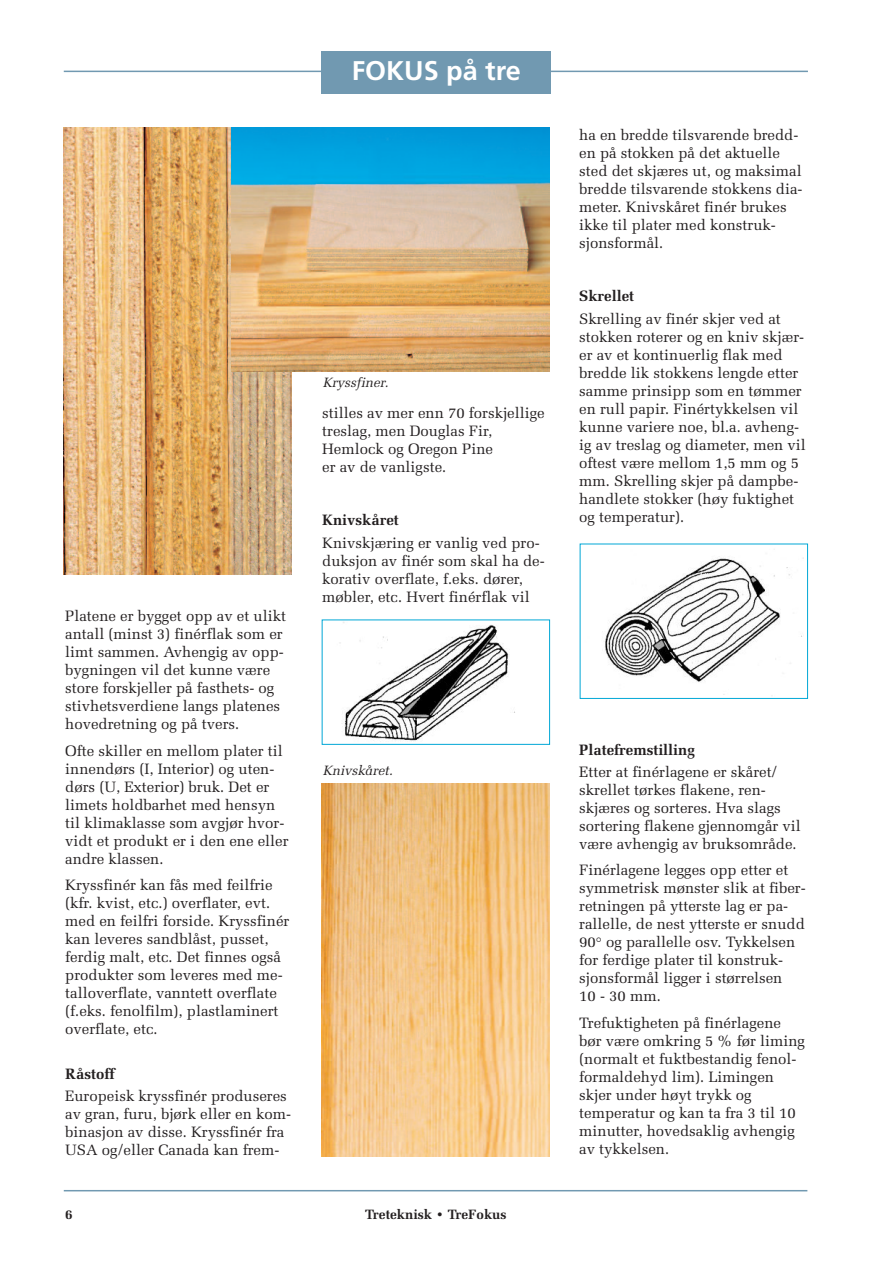
<style>
.page{position:relative;width:893px;height:1263px;background:#fff}
.page>*{position:absolute;margin:0;border:0;box-sizing:border-box;transform-origin:0 0}
.t1{font:700 27px "Frutiger";color:#fff}
.t2{font:15px/18px "Melior";color:#231f20}
.t3{font:700 15px "Melior";color:#231f20}
.t4{font:italic 13.5px "Melior";color:#231f20}
.t5{font:700 13.5px "Melior";color:#231f20}
</style>
<div class="page">
<hr style="left:64px;top:71px;width:744px;height:1px;background:#7199b1">
<hr style="left:64px;top:1190px;width:743px;height:1px;background:#7199b1">
<img style="left:322px;top:784px;width:228px;height:373px">
<img style="left:64px;top:128px;width:228px;height:446px">
<img style="left:231px;top:128px;width:319px;height:243px">
<img style="left:339px;top:622px;width:176px;height:120px">
<div style="left:322px;top:619px;width:228px;height:126px;border:1px solid #00a7d6"></div>
<img style="left:605px;top:558px;width:197px;height:138px">
<div style="left:580px;top:544px;width:228px;height:155px;border:1px solid #00a7d6"></div>
<div style="left:322px;top:51px;width:229px;height:43px;background:#7199b1"></div>
<h1 class="t1" style="left:352px;top:59px;width:171px">FOKUS på tre</h1>
<p class="t4" style="left:323px;top:375px;width:67px">Kryssfiner.</p>
<p class="t2" style="left:65px;top:607px;width:222px">Platene er bygget opp av et ulikt antall (minst 3) finérflak som er limt sammen. Avhengig av opp&shy;bygningen vil det kunne være store forskjeller på fasthets- og stivhetsverdiene langs platenes hovedretning og på tvers.</p>
<p class="t2" style="left:65px;top:742px;width:225px">Ofte skiller en mellom plater til innendørs (I, Interior) og uten&shy;dørs (U, Exterior) bruk. Det er limets holdbarhet med hensyn til klimaklasse som avgjør hvor&shy;vidt et produkt er i den ene eller andre klassen.</p>
<p class="t2" style="left:65px;top:876px;width:226px">Kryssfinér kan fås med feilfrie (kfr. kvist, etc.) overflater, evt. med en feilfri forside. Kryssfinér kan leveres sandblåst, pusset, ferdig malt, etc. Det finnes også produkter som leveres med me&shy;talloverflate, vanntett overflate (f.eks. fenolfilm), plastlaminert overflate, etc.</p>
<p class="t3" style="left:65px;top:1065px;width:51px">Råstoff</p>
<p class="t2" style="left:65px;top:1087px;width:227px">Europeisk kryssfinér produseres av gran, furu, bjørk eller en kom&shy;binasjon av disse. Kryssfinér fra<br>USA og/eller Canada kan frem-</p>
<p class="t2" style="left:322px;top:404px;width:224px">stilles av mer enn 70 forskjellige treslag, men Douglas Fir,<br>Hemlock og Oregon Pine<br>er av de vanligste.</p>
<p class="t3" style="left:322px;top:511px;width:78px">Knivskåret</p>
<p class="t2" style="left:322px;top:533px;width:224px">Knivskjæring er vanlig ved pro&shy;duksjon av finér som skal ha de&shy;korativ overflate, f.eks. dører, møbler, etc. Hvert finérflak vil</p>
<p class="t4" style="left:323px;top:762px;width:71px">Knivskåret.</p>
<p class="t5" style="left:65px;top:1207px;width:9px">6</p>
<p class="t5" style="left:365px;top:1207px;width:143px">Treteknisk • TreFokus</p>
<p class="t2" style="left:579px;top:126px;width:225px">ha en bredde tilsvarende bredd&shy;en på stokken på det aktuelle sted det skjæres ut, og maksimal bredde tilsvarende stokkens dia&shy;meter. Knivskåret finér brukes ikke til plater med konstruk&shy;sjonsformål.</p>
<p class="t3" style="left:579px;top:287px;width:56px">Skrellet</p>
<p class="t2" style="left:579px;top:309px;width:228px">Skrelling av finér skjer ved at stokken roterer og en kniv skjær&shy;er av et kontinuerlig flak med bredde lik stokkens lengde etter samme prinsipp som en tømmer en rull papir. Finértykkelsen vil kunne variere noe, bl.a. avheng&shy;ig av treslag og diameter, men vil oftest være mellom 1,5 mm og 5 mm. Skrelling skjer på dampbe&shy;handlete stokker (høy fuktighet og temperatur).</p>
<p class="t3" style="left:579px;top:741px;width:117px">Platefremstilling</p>
<p class="t2" style="left:579px;top:763px;width:223px">Etter at finérlagene er skåret/ skrellet tørkes flakene, ren&shy;skjæres og sorteres. Hva slags sortering flakene gjennomgår vil være avhengig av bruksområde.</p>
<p class="t2" style="left:579px;top:861px;width:228px">Finérlagene legges opp etter et symmetrisk mønster slik at fiber&shy;retningen på ytterste lag er pa&shy;rallelle, de nest ytterste er snudd<br>90° og parallelle osv. Tykkelsen for ferdige plater til konstruk&shy;sjonsformål ligger i størrelsen<br>10 - 30 mm.</p>
<p class="t2" style="left:579px;top:1014px;width:227px">Trefuktigheten på finérlagene bør være omkring 5 % før liming (normalt et fuktbestandig fenol&shy;formaldehyd lim). Limingen skjer under høyt trykk og temperatur og kan ta fra 3 til 10 minutter, hovedsaklig avhengig av tykkelsen.</p>
</div>
